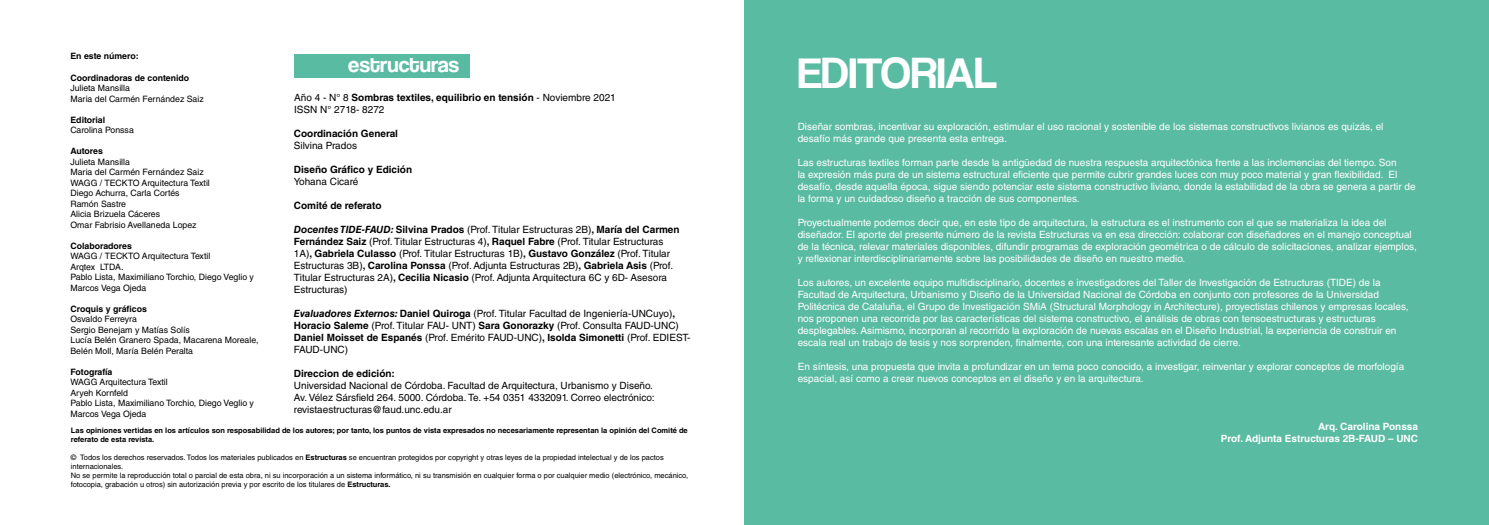
<style>
.page{position:relative;width:1489px;height:525px;background:#fff}
.page>*{position:absolute;margin:0;border:0;box-sizing:border-box;transform-origin:0 0}
.t1{font:45px "Coolvetica Rg";color:#fff}
.t2{font:22.5px "Coolvetica Rg";color:#fff}
.t3{font:10px/12px "Helvetica LT Std";color:#fff}
.t4{font:10px/12px "Helvetica LT Std";color:#000}
.t5{font:700 10px "Helvetica LT Std";color:#000}
.t6{font:700 10px/12px "Helvetica LT Std";color:#fff;text-align:right}
.t7{font:8.75px/10.5px "Helvetica LT Std";color:#000}
.t8{font:700 8.75px "Helvetica LT Std";color:#000}
.t9{font:7.5px/9px "Helvetica LT Std";color:#000}
.t10{font:700 7.5px/9px "Helvetica LT Std";color:#000}
.s1{font-weight:700}
.s2{font-weight:700;font-style:italic}
</style>
<div class="page">
<div style="left:744px;top:0;width:744px;height:524px;background:#5abba3"></div>
<div style="left:294px;top:54px;width:175px;height:23px;background:#5abba3"></div>
<div style="left:348px;top:54px;width:117px;height:24px;background:#5abba3"></div>
<p class="t8" style="left:70px;top:51px;width:70px">En este número:</p>
<p class="t8" style="left:70px;top:72px;width:120px">Coordinadoras de contenido</p>
<p class="t7" style="left:70px;top:83px;width:135px">Julieta Mansilla<br>Maria del Carmén Fernández Saiz</p>
<p class="t8" style="left:70px;top:114px;width:36px">Editorial</p>
<p class="t7" style="left:70px;top:125px;width:65px">Carolina Ponssa</p>
<p class="t8" style="left:70px;top:146px;width:34px">Autores</p>
<p class="t7" style="left:70px;top:156px;width:141px">Julieta Mansilla<br>Maria del Carmén Fernández Saiz<br>WAGG / TECKTO Arquitectura Textil<br>Diego Achurra, Carla Cortés<br>Ramón Sastre<br>Alicia Brizuela Cáceres<br>Omar Fabrisio Avellaneda Lopez</p>
<p class="t8" style="left:70px;top:240px;width:63px">Colaboradores</p>
<p class="t7" style="left:70px;top:251px;width:185px">WAGG / TECKTO Arquitectura Textil<br>Arqtex LTDA.<br>Pablo Lista, Maximiliano Torchio, Diego Veglio y<br>Marcos Vega Ojeda</p>
<p class="t8" style="left:70px;top:303px;width:78px">Croquis y gráficos</p>
<p class="t7" style="left:70px;top:314px;width:189px">Osvaldo Ferreyra<br>Sergio Benejam y Matías Solís<br>Lucía Belén Granero Spada, Macarena Moreale,<br>Belén Moll, María Belén Peralta</p>
<p class="t8" style="left:70px;top:366px;width:43px">Fotografía</p>
<p class="t7" style="left:70px;top:377px;width:185px">WAGG Arquitectura Textil<br>Aryeh Kornfeld<br>Pablo Lista, Maximiliano Torchio, Diego Veglio y<br>Marcos Vega Ojeda</p>
<p class="t10" style="left:71px;top:425px;width:618px">Las opiniones vertidas en los artículos son resposabilidad de los autores; por tanto, los puntos de vista expresados no necesariamente representan la opinión del Comité de referato de esta revista.</p>
<p class="t9" style="left:71px;top:452px;width:618px">© Todos los derechos reservados. Todos los materiales publicados en <span class="s1">Estructuras</span> se encuentran protegidos por copyright y otras leyes de la propiedad intelectual y de los pactos internacionales.<br>No se permite la reproducción total o parcial de esta obra, ni su incorporación a un sistema informático, ni su transmisión en cualquier forma o por cualquier medio (electrónico, mecánico, fotocopia, grabación u otros) sin autorización previa y por escrito de los titulares de <span class="s1">Estructuras.</span></p>
<h2 class="t2" style="left:348px;top:51px;width:112px">estructuras</h2>
<p class="t4" style="left:294px;top:92px;width:323px">Año 4 - N° 8 <span class="s1">Sombras textiles, equilibrio en tensión</span> - Noviembre 2021<br>ISSN N° 2718- 8272</p>
<p class="t5" style="left:294px;top:127px;width:106px">Coordinación General</p>
<p class="t4" style="left:294px;top:139px;width:65px">Silvina Prados</p>
<p class="t5" style="left:294px;top:163px;width:120px">Diseño Gráfico y Edición</p>
<p class="t4" style="left:294px;top:175px;width:66px">Yohana Cicaré</p>
<p class="t5" style="left:294px;top:199px;width:89px">Comité de referato</p>
<p class="t4" style="left:294px;top:223px;width:387px"><span class="s2">Docentes TIDE-FAUD:</span> <span class="s1">Silvina Prados</span> (Prof. Titular Estructuras 2B)<span class="s1">, María del Carmen Fernández Saiz</span> (Prof. Titular Estructuras 4)<span class="s1">, Raquel Fabre</span> (Prof. Titular Estructuras 1A)<span class="s1">, Gabriela Culasso</span> (Prof. Titular Estructuras 1B)<span class="s1">, Gustavo González</span> (Prof. Titular Estructuras 3B)<span class="s1">, Carolina Ponssa</span> (Prof. Adjunta Estructuras 2B)<span class="s1">, Gabriela Asis</span> (Prof.<br>Titular Estructuras 2A)<span class="s1">, Cecilia Nicasio</span> (Prof. Adjunta Arquitectura 6C y 6D- Asesora Estructuras)</p>
<p class="t4" style="left:294px;top:307px;width:398px"><span class="s2">Evaluadores Externos:</span> <span class="s1">Daniel Quiroga</span> (Prof. Titular Facultad de Ingeniería-UNCuyo)<span class="s1">, Horacio Saleme</span> (Prof. Titular FAU- UNT) <span class="s1">Sara Gonorazky</span> (Prof. Consulta FAUD-UNC)<br><span class="s1">Daniel Moisset de Espanés</span> (Prof. Emérito FAUD-UNC)<span class="s1">, Isolda Simonetti</span> (Prof. EDIEST-FAUD-UNC)</p>
<p class="t5" style="left:294px;top:367px;width:102px">Direccion de edición:</p>
<p class="t4" style="left:294px;top:379px;width:362px">Universidad Nacional de Córdoba. Facultad de Arquitectura, Urbanismo y Diseño.<br>Av. Vélez Sársfield 264. 5000. Córdoba. Te. +54 0351 4332091. Correo electrónico: revistaestructuras@faud.unc.edu.ar</p>
<h1 class="t1" style="left:797px;top:46px;width:201px">EDITORIAL</h1>
<p class="t3" style="left:797px;top:120px;width:587px">Diseñar sombras, incentivar su exploración, estimular el uso racional y sostenible de los sistemas constructivos livianos es quizás, el desafío más grande que presenta esta entrega.</p>
<p class="t3" style="left:797px;top:156px;width:619px">Las estructuras textiles forman parte desde la antigüedad de nuestra respuesta arquitectónica frente a las inclemencias del tiempo. Son<br>la expresión más pura de un sistema estructural eficiente que permite cubrir grandes luces con muy poco material y gran flexibilidad. El desafío, desde aquella época, sigue siendo potenciar este sistema constructivo liviano, donde la estabilidad de la obra se genera a partir de la forma y un cuidadoso diseño a tracción de sus componentes.</p>
<p class="t3" style="left:797px;top:216px;width:620px">Proyectualmente podemos decir que, en este tipo de arquitectura, la estructura es el instrumento con el que se materializa la idea del diseñador. El aporte del presente número de la revista Estructuras va en esa dirección: colaborar con diseñadores en el manejo conceptual de la técnica, relevar materiales disponibles, difundir programas de exploración geométrica o de cálculo de solicitaciones, analizar ejemplos, y reflexionar interdisciplinariamente sobre las posibilidades de diseño en nuestro medio.</p>
<p class="t3" style="left:797px;top:276px;width:612px">Los autores, un excelente equipo multidisciplinario, docentes e investigadores del Taller de Investigación de Estructuras (TIDE) de la Facultad de Arquitectura, Urbanismo y Diseño de la Universidad Nacional de Córdoba en conjunto con profesores de la Universidad Politécnica de Cataluña, el Grupo de Investigación SMiA (Structural Morphology in Architecture), proyectistas chilenos y empresas locales, nos proponen una recorrida por las características del sistema constructivo, el análisis de obras con tensoestructuras y estructuras desplegables. Asimismo, incorporan al recorrido la exploración de nuevas escalas en el Diseño Industrial, la experiencia de construir en escala real un trabajo de tesis y nos sorprenden, finalmente, con una interesante actividad de cierre.</p>
<p class="t3" style="left:797px;top:360px;width:608px">En síntesis, una propuesta que invita a profundizar en un tema poco conocido, a investigar, reinventar y explorar conceptos de morfología espacial, así como a crear nuevos conceptos en el diseño y en la arquitectura.</p>
<p class="t6" style="left:1220px;top:420px;width:199px">Arq. Carolina Ponssa<br>Prof. Adjunta Estructuras 2B-FAUD – UNC</p>
</div>
